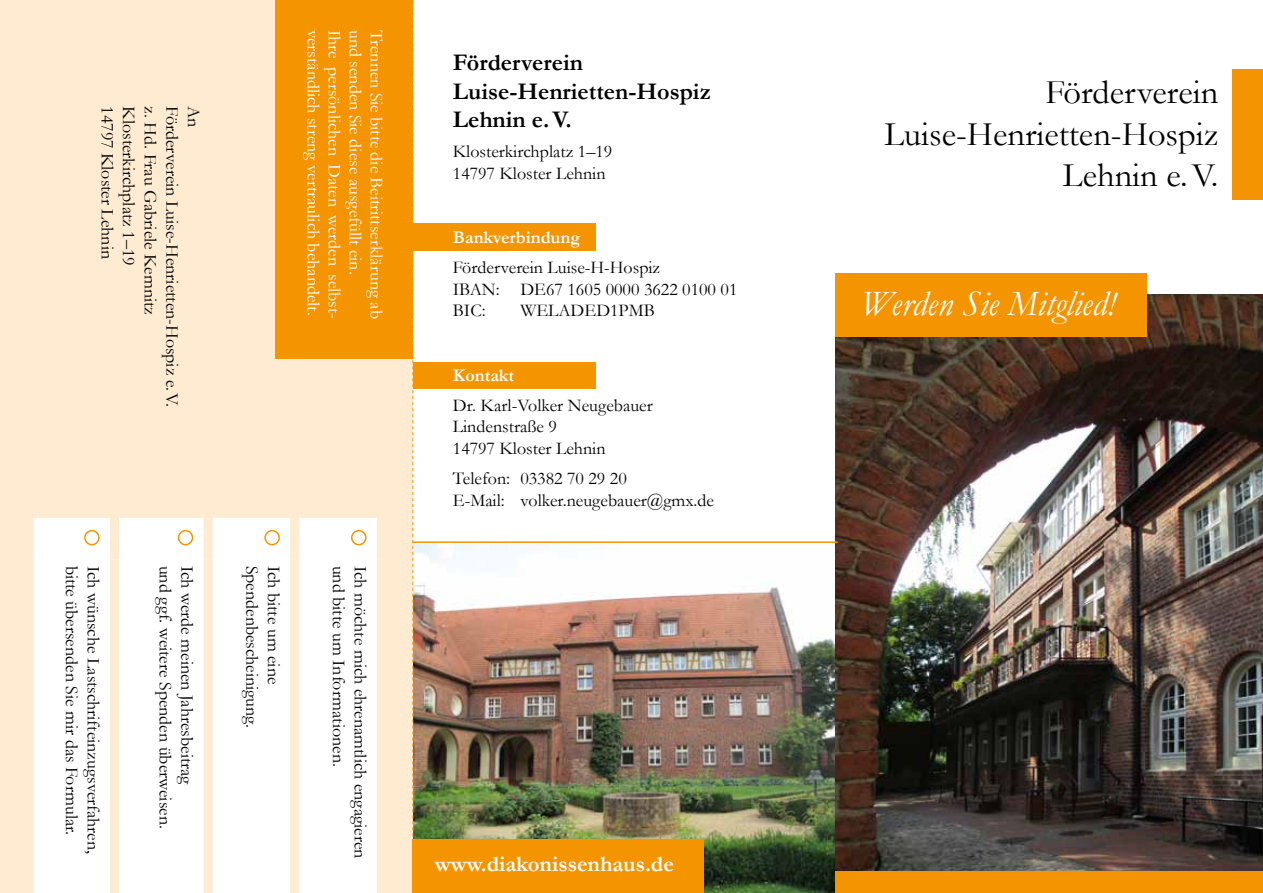
<style>
.page{position:relative;width:1263px;height:893px;background:#fff}
.page>*{position:absolute;margin:0;border:0;box-sizing:border-box;transform-origin:0 0}
.t1{font:italic 36px "Garamond";color:#fff}
.t2{font:34.5px/41.4px "Garamond";color:#000;text-align:right}
.t3{font:700 24px/28.8px "Garamond";color:#000}
.t4{font:700 22.5px "Garamond";color:#fff}
.t5{font:18px/21.6px "Garamond";color:#000}
.t6{font:18px "Garamond";color:#fff}
.t7{font:700 18px "Garamond";color:#fff}
</style>
<div class="page">
<img style="left:413px;top:543px;width:423px;height:350px">
<div style="left:412px;top:363px;width:184px;height:26px;background:#f39400"></div>
<div style="left:412px;top:223px;width:184px;height:28px;background:#f39400"></div>
<div style="left:0;top:0;width:412px;height:893px;background:#feebd2"></div>
<div style="left:33px;top:518px;width:344px;height:375px;background:#fff"></div>
<div style="left:290px;top:509px;width:9px;height:51px;background:#feebd2"></div>
<div style="left:290px;top:560px;width:9px;height:333px;background:#feebd2"></div>
<div style="left:204px;top:509px;width:9px;height:51px;background:#feebd2"></div>
<div style="left:204px;top:560px;width:9px;height:333px;background:#feebd2"></div>
<div style="left:110px;top:509px;width:9px;height:51px;background:#feebd2"></div>
<div style="left:110px;top:560px;width:9px;height:333px;background:#feebd2"></div>
<div style="left:352px;top:531px;width:14px;height:14px;background:#fff;border-radius:50%"></div>
<div style="left:351px;top:530px;width:15px;height:15px;border:2px solid #f39400;border-radius:50%"></div>
<div style="left:265px;top:531px;width:14px;height:14px;background:#fff;border-radius:50%"></div>
<div style="left:264px;top:530px;width:16px;height:15px;border:2px solid #f39400;border-radius:50%"></div>
<div style="left:178px;top:531px;width:14px;height:14px;background:#fff;border-radius:50%"></div>
<div style="left:178px;top:530px;width:15px;height:15px;border:2px solid #f39400;border-radius:50%"></div>
<div style="left:85px;top:531px;width:14px;height:14px;background:#fff;border-radius:50%"></div>
<div style="left:84px;top:530px;width:16px;height:15px;border:2px solid #f39400;border-radius:50%"></div>
<div style="left:275px;top:0;width:137px;height:359px;background:#f39400"></div>
<img style="left:836px;top:294px;width:427px;height:578px">
<div style="left:836px;top:872px;width:427px;height:21px;background:#f39400"></div>
<div style="left:1232px;top:69px;width:31px;height:131px;background:#f39400"></div>
<div style="left:836px;top:273px;width:311px;height:63px;background:#f39400"></div>
<svg style="left:412px;top:0;width:1px;height:840px"></svg>
<div style="left:412px;top:840px;width:292px;height:53px;background:#f39400"></div>
<hr style="left:412px;top:541px;width:426px;height:2px;background:#f39400">
<p class="t5" style="left:183px;top:106px;width:302px;rotate:90deg">Förderverein Luise-Henrietten-Hospiz e.V.</p>
<p class="t5" style="left:205px;top:106px;width:23px;rotate:90deg">An</p>
<p class="t5" style="left:119px;top:106px;width:154px;rotate:90deg">14797 Kloster Lehnin</p>
<p class="t5" style="left:140px;top:106px;width:161px;rotate:90deg">Klosterkirchplatz 1–19</p>
<p class="t5" style="left:162px;top:106px;width:210px;rotate:90deg">z. Hd. Frau Gabriele Kemnitz</p>
<p class="t6" style="left:326px;top:30px;width:287px;rotate:90deg">verständlich streng vertraulich behandelt.</p>
<p class="t6" style="left:347px;top:30px;width:291px;rotate:90deg">Ihre persönlichen Daten werden selbst-</p>
<p class="t6" style="left:368px;top:30px;width:246px;rotate:90deg">und senden Sie diese ausgefüllt ein.</p>
<p class="t6" style="left:389px;top:30px;width:291px;rotate:90deg">Trennen Sie bitte die Beitrittserklärung ab</p>
<p class="t5" style="left:83px;top:566px;width:271px;rotate:90deg">bitte übersenden Sie mir das Formular.</p>
<p class="t5" style="left:105px;top:566px;width:290px;rotate:90deg">Ich wünsche Lastschrifteinzugsverfahren,</p>
<p class="t5" style="left:177px;top:566px;width:265px;rotate:90deg">und ggf. weitere Spenden überweisen.</p>
<p class="t5" style="left:198px;top:566px;width:221px;rotate:90deg">Ich werde meinen Jahresbeitrag</p>
<p class="t5" style="left:263px;top:566px;width:164px;rotate:90deg">Spendenbescheinigung.</p>
<p class="t5" style="left:285px;top:566px;width:120px;rotate:90deg">Ich bitte um eine</p>
<p class="t5" style="left:350px;top:566px;width:203px;rotate:90deg">und bitte um Informationen.</p>
<p class="t5" style="left:372px;top:566px;width:294px;rotate:90deg">Ich möchte mich ehrenamtlich engagieren</p>
<h3 class="t3" style="left:453px;top:48px;width:260px">Förderverein<br>Luise-Henrietten-Hospiz<br>Lehnin e.V.</h3>
<p class="t5" style="left:453px;top:141px;width:161px">Klosterkirchplatz 1–19<br>14797 Kloster Lehnin</p>
<p class="t7" style="left:453px;top:225px;width:129px">Bankverbindung</p>
<p class="t5" style="left:453px;top:256px;width:286px">Förderverein Luise-H-Hospiz<br>IBAN: DE67 1605 0000 3622 0100 01<br>BIC:</p>
<p class="t5" style="left:520px;top:300px;width:136px">WELADED1PMB</p>
<p class="t7" style="left:453px;top:363px;width:63px">Kontakt</p>
<p class="t5" style="left:453px;top:394px;width:201px">Dr. Karl-Volker Neugebauer<br>Lindenstraße 9<br>14797 Kloster Lehnin</p>
<p class="t5" style="left:453px;top:467px;width:263px">Telefon: 03382 70 29 20<br>E-Mail: volker.neugebauer@gmx.de</p>
<p class="t4" style="left:435px;top:848px;width:241px">www.diakonissenhaus.de</p>
<h2 class="t2" style="left:884px;top:71px;width:335px">Förderverein<br>Luise-Henrietten-Hospiz<br>Lehnin e.V.</h2>
<h1 class="t1" style="left:861px;top:280px;width:255px">Werden Sie Mitglied!</h1>
</div>
